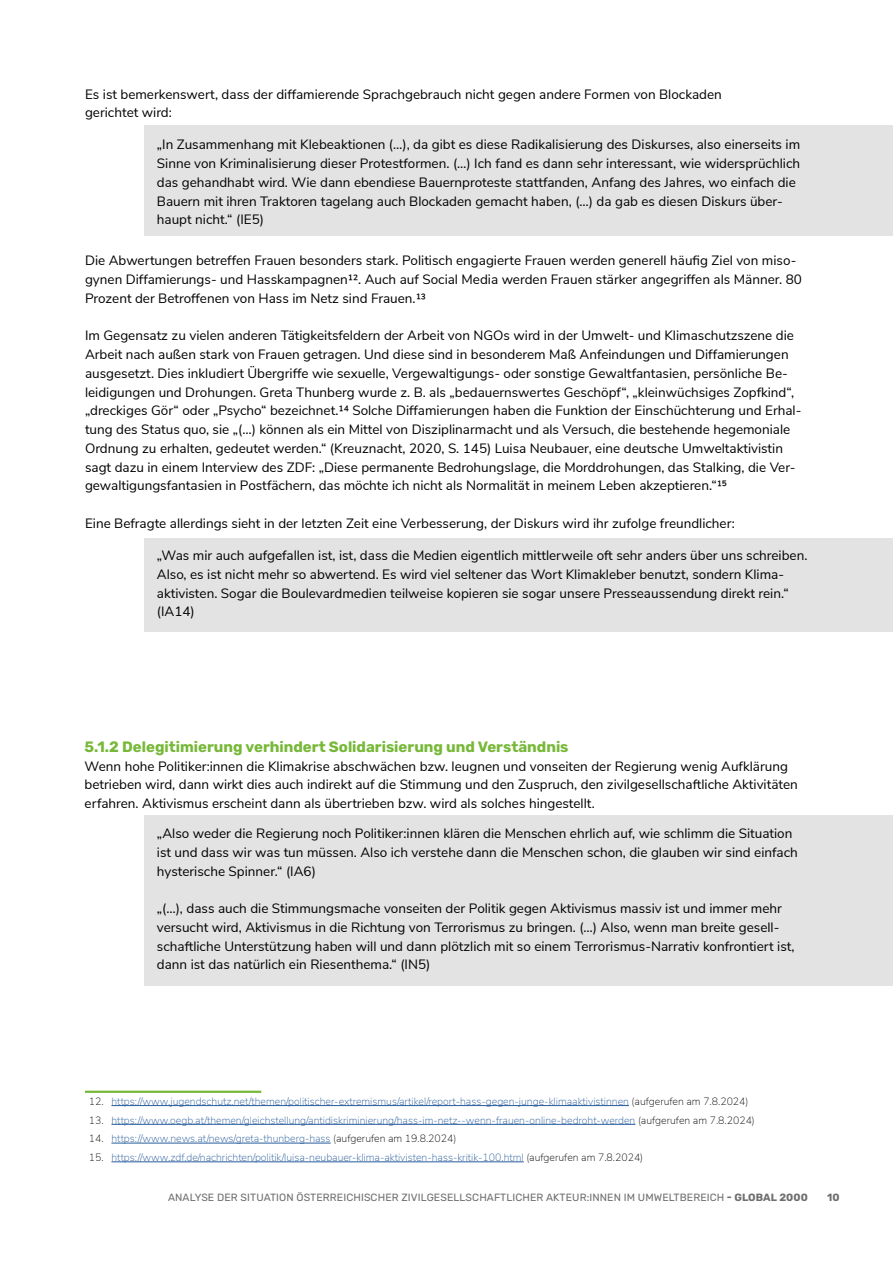
<style>
.page{position:relative;width:893px;height:1263px;background:#fff}
.page>*{position:absolute;margin:0;border:0;box-sizing:border-box;transform-origin:0 0}
.t1{font:700 15px "Rubik";color:#76b837}
.t2{font:13.5px/18.8px "Nunito Sans";color:#000}
.t3{font:200 10.5px "Nunito Sans";color:#275b9b}
.t4{font:10.5px "Rubik";letter-spacing:.01em;color:#706f6f}
.t5{font:700 10.5px "Rubik";color:#706f6f}
.s1{color:#000}
.s2{font-weight:700}
</style>
<div class="page">
<div style="left:144px;top:125px;width:749px;height:111px;background:#e3e3e3"></div>
<div style="left:144px;top:537px;width:749px;height:94px;background:#e3e3e3"></div>
<div style="left:144px;top:815px;width:749px;height:171px;background:#e3e3e3"></div>
<hr style="left:85px;top:1091px;width:176px;height:2px;background:#76b837">
<hr style="left:111px;top:1105px;width:518px;height:1px;background:#275b9b">
<hr style="left:111px;top:1124px;width:524px;height:1px;background:#275b9b">
<hr style="left:111px;top:1143px;width:220px;height:1px;background:#275b9b">
<hr style="left:111px;top:1161px;width:413px;height:1px;background:#275b9b">
<p class="t2" style="left:85px;top:84px;width:638px">Es ist bemerkenswert, dass der diffamierende Sprachgebrauch nicht gegen andere Formen von Blockaden gerichtet wird:</p>
<p class="t2" style="left:157px;top:134px;width:645px">„In Zusammenhang mit Klebeaktionen (…), da gibt es diese Radikalisierung des Diskurses, also einerseits im Sinne von Kriminalisierung dieser Protestformen. (…) Ich fand es dann sehr interessant, wie widersprüchlich das gehandhabt wird. Wie dann ebendiese Bauernproteste stattfanden, Anfang des Jahres, wo einfach die Bauern mit ihren Traktoren tagelang auch Blockaden gemacht haben, (…) da gab es diesen Diskurs über&shy;haupt nicht.“ (IE5)</p>
<p class="t2" style="left:85px;top:250px;width:718px">Die Abwertungen betreffen Frauen besonders stark. Politisch engagierte Frauen werden generell häufig Ziel von miso&shy;gynen Diffamierungs- und Hasskampagnen12. Auch auf Social Media werden Frauen stärker angegriffen als Männer. 80<br>Prozent der Betroffenen von Hass im Netz sind Frauen.13</p>
<p class="t2" style="left:85px;top:325px;width:718px">Im Gegensatz zu vielen anderen Tätigkeitsfeldern der Arbeit von NGOs wird in der Umwelt- und Klimaschutzszene die Arbeit nach außen stark von Frauen getragen. Und diese sind in besonderem Maß Anfeindungen und Diffamierungen ausgesetzt. Dies inkludiert Übergriffe wie sexuelle, Vergewaltigungs- oder sonstige Gewaltfantasien, persönliche Be&shy;leidigungen und Drohungen. Greta Thunberg wurde z. B. als „bedauernswertes Geschöpf“, „kleinwüchsiges Zopfkind“, „dreckiges Gör“ oder „Psycho“ bezeichnet.14 Solche Diffamierungen haben die Funktion der Einschüchterung und Erhal&shy;tung des Status quo, sie „(…) können als ein Mittel von Disziplinarmacht und als Versuch, die bestehende hegemoniale Ordnung zu erhalten, gedeutet werden.“ (Kreuznacht, 2020, S. 145) Luisa Neubauer, eine deutsche Umweltaktivistin sagt dazu in einem Interview des ZDF: „Diese permanente Bedrohungslage, die Morddrohungen, das Stalking, die Ver&shy;gewaltigungsfantasien in Postfächern, das möchte ich nicht als Normalität in meinem Leben akzeptieren.“15</p>
<p class="t2" style="left:85px;top:513px;width:651px">Eine Befragte allerdings sieht in der letzten Zeit eine Verbesserung, der Diskurs wird ihr zufolge freundlicher:</p>
<p class="t2" style="left:157px;top:545px;width:652px">„Was mir auch aufgefallen ist, ist, dass die Medien eigentlich mittlerweile oft sehr anders über uns schreiben.<br>Also, es ist nicht mehr so abwertend. Es wird viel seltener das Wort Klimakleber benutzt, sondern Klima&shy;aktivisten. Sogar die Boulevardmedien teilweise kopieren sie sogar unsere Presseaussendung direkt rein.“ (IA14)</p>
<p class="t1" style="left:85px;top:738px;width:485px">5.1.2 Delegitimierung verhindert Solidarisierung und Verständnis</p>
<p class="t2" style="left:85px;top:756px;width:715px">Wenn hohe Politiker:innen die Klimakrise abschwächen bzw. leugnen und vonseiten der Regierung wenig Aufklärung betrieben wird, dann wirkt dies auch indirekt auf die Stimmung und den Zuspruch, den zivilgesellschaftliche Aktivitäten erfahren. Aktivismus erscheint dann als übertrieben bzw. wird als solches hingestellt.</p>
<p class="t2" style="left:157px;top:823px;width:642px">„Also weder die Regierung noch Politiker:innen klären die Menschen ehrlich auf, wie schlimm die Situation ist und dass wir was tun müssen. Also ich verstehe dann die Menschen schon, die glauben wir sind einfach hysterische Spinner.“ (IA6)</p>
<p class="t2" style="left:157px;top:898px;width:639px">„(…), dass auch die Stimmungsmache vonseiten der Politik gegen Aktivismus massiv ist und immer mehr versucht wird, Aktivismus in die Richtung von Terrorismus zu bringen. (…) Also, wenn man breite gesell&shy;schaftliche Unterstützung haben will und dann plötzlich mit so einem Terrorismus-Narrativ konfrontiert ist, dann ist das natürlich ein Riesenthema.“ (IN5)</p>
<p class="t3" style="left:89px;top:1093px;width:661px"><span class="s1">12.</span> https://www.jugendschutz.net/themen/politischer-extremismus/artikel/report-hass-gegen-junge-klimaaktivistinnen <span class="s1">(aufgerufen am 7.8.2024)</span></p>
<p class="t3" style="left:89px;top:1112px;width:667px"><span class="s1">13.</span> https://www.oegb.at/themen/gleichstellung/antidiskriminierung/hass-im-netz--wenn-frauen-online-bedroht-werden <span class="s1">(aufgerufen am 7.8.2024)</span></p>
<p class="t3" style="left:89px;top:1131px;width:369px"><span class="s1">14.</span> https://www.news.at/news/greta-thunberg-hass <span class="s1">(aufgerufen am 19.8.2024)</span></p>
<p class="t3" style="left:89px;top:1150px;width:556px"><span class="s1">15.</span> https://www.zdf.de/nachrichten/politik/luisa-neubauer-klima-aktivisten-hass-kritik-100.html <span class="s1">(aufgerufen am 7.8.2024)</span></p>
<p class="t4" style="left:168px;top:1191px;width:641px">ANALYSE DER SITUATION ÖSTERREICHISCHER ZIVILGESELLSCHAFTLICHER AKTEUR:INNEN IM UMWELTBEREICH <span class="s2">- GLOBAL 2000</span></p>
<p class="t5" style="left:827px;top:1191px;width:14px">10</p>
</div>
